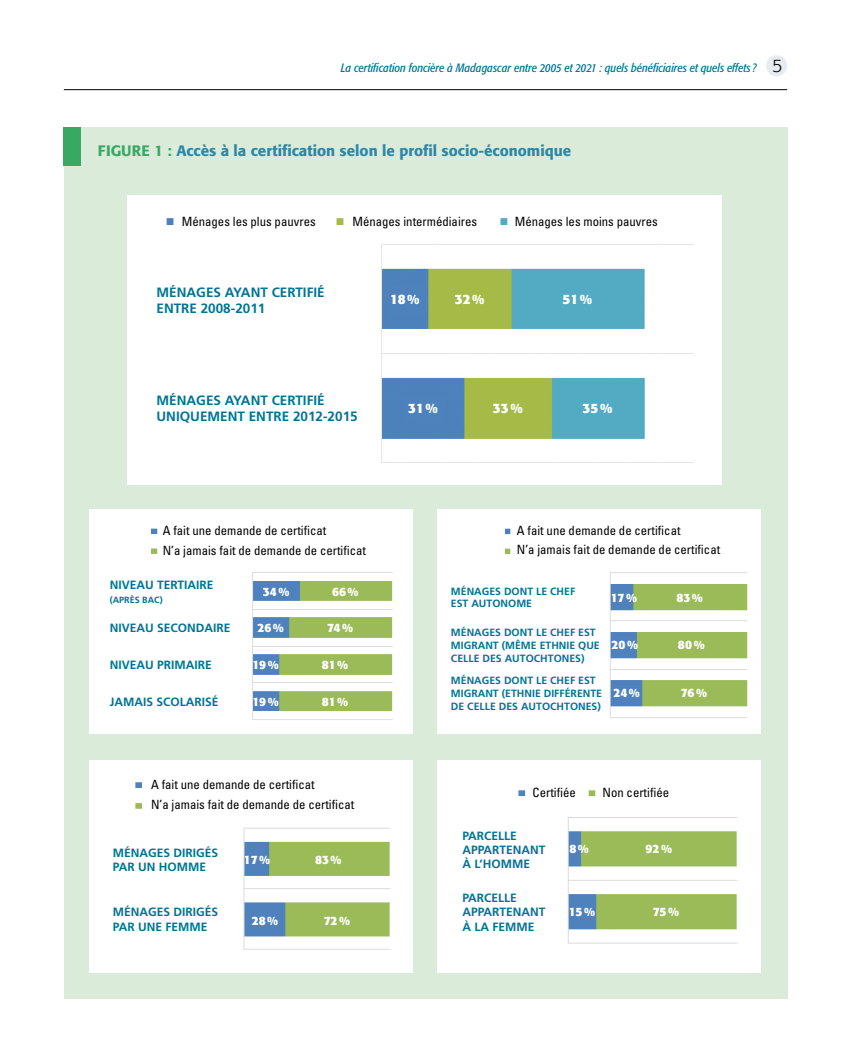
<style>
.page{position:relative;width:851px;height:1063px;background:#fff}
.page>*{position:absolute;margin:0;border:0;box-sizing:border-box;transform-origin:0 0}
.t1{font:500 15px "Formata";color:#2b87a7}
.t2{font:700 13.5px/16.2px "Frutiger LT Std";color:#007496}
.t3{font:700 13.5px "Formata";color:#fff}
.t4{font:condensed 12.75px "Univers LT Std";color:#000}
.t5{font:700 12px/14.4px "Frutiger LT Std";color:#007496}
.t6{font:italic condensed 12px "Formata";color:#007496}
.t7{font:700 12px "Formata";color:#fff}
.t8{font:700 10.5px/12.6px "Frutiger LT Std";color:#007496}
.t9{font:700 9px "Frutiger LT Std";color:#007496}
.s1{font-weight:300;font-style:normal;font-stretch:normal;font-size:18px;color:#000}
.s2{color:#38a962}
</style>
<div class="page">
<div style="left:766px;top:55px;width:21px;height:21px;background:#e6ecf1;border-radius:50%"></div>
<hr style="left:64px;top:89px;width:723px;height:1px;background:#000">
<div style="left:64px;top:128px;width:723px;height:871px;background:#daebda"></div>
<div style="left:64px;top:128px;width:17px;height:38px;background:#38a962"></div>
<div style="left:128px;top:195px;width:594px;height:289px;background:#fff"></div>
<img style="left:166px;top:218px;width:528px;height:245px">
<div style="left:89px;top:509px;width:323px;height:225px;background:#fff"></div>
<img style="left:151px;top:528px;width:242px;height:192px">
<div style="left:89px;top:760px;width:323px;height:212px;background:#fff"></div>
<img style="left:135px;top:782px;width:256px;height:168px">
<div style="left:437px;top:509px;width:324px;height:225px;background:#fff"></div>
<img style="left:504px;top:528px;width:244px;height:190px">
<div style="left:437px;top:760px;width:324px;height:213px;background:#fff"></div>
<img style="left:518px;top:790px;width:220px;height:154px">
<p class="t6" style="left:341px;top:61px;width:443px">La certification foncière à Madagascar entre 2005 et 2021 : quels bénéficiaires et quels effets? <span class="s1">5</span></p>
<p class="t1" style="left:98px;top:142px;width:475px"><span class="s2">FIGURE 1 :</span> Accès à la certification selon le profil socio-économique</p>
<p class="t4" style="left:182px;top:214px;width:135px">Ménages les plus pauvres</p>
<p class="t4" style="left:352px;top:214px;width:126px">Ménages intermédiaires</p>
<p class="t4" style="left:514px;top:214px;width:145px">Ménages les moins pauvres</p>
<p class="t2" style="left:156px;top:284px;width:170px">MÉNAGES AYANT CERTIFIÉ<br>ENTRE 2008-2011</p>
<p class="t2" style="left:156px;top:392px;width:203px">MÉNAGES AYANT CERTIFIÉ<br>UNIQUEMENT ENTRE 2012-2015</p>
<p class="t3" style="left:390px;top:291px;width:31px">18%</p>
<p class="t3" style="left:455px;top:291px;width:31px">32%</p>
<p class="t3" style="left:562px;top:291px;width:31px">51%</p>
<p class="t3" style="left:408px;top:400px;width:31px">31%</p>
<p class="t3" style="left:493px;top:400px;width:31px">33%</p>
<p class="t3" style="left:582px;top:400px;width:31px">35%</p>
<p class="t4" style="left:163px;top:522px;width:165px">A fait une demande de certificat</p>
<p class="t4" style="left:163px;top:542px;width:205px">N’a jamais fait de demande de certificat</p>
<p class="t5" style="left:110px;top:578px;width:105px">NIVEAU TERTIAIRE</p>
<p class="t9" style="left:110px;top:594px;width:55px">(APRÈS BAC)</p>
<p class="t7" style="left:263px;top:584px;width:28px">34%</p>
<p class="t7" style="left:332px;top:584px;width:28px">66%</p>
<p class="t5" style="left:110px;top:621px;width:122px">NIVEAU SECONDAIRE</p>
<p class="t5" style="left:110px;top:658px;width:104px">NIVEAU PRIMAIRE</p>
<p class="t7" style="left:257px;top:621px;width:28px">26%</p>
<p class="t7" style="left:252px;top:657px;width:28px">19%</p>
<p class="t7" style="left:327px;top:621px;width:28px">74%</p>
<p class="t7" style="left:322px;top:657px;width:28px">81%</p>
<p class="t5" style="left:110px;top:694px;width:110px">JAMAIS SCOLARISÉ</p>
<p class="t7" style="left:252px;top:694px;width:28px">19%</p>
<p class="t7" style="left:321px;top:694px;width:28px">81%</p>
<p class="t4" style="left:151px;top:777px;width:165px">A fait une demande de certificat</p>
<p class="t4" style="left:151px;top:796px;width:205px">N’a jamais fait de demande de certificat</p>
<p class="t5" style="left:113px;top:845px;width:107px">MÉNAGES DIRIGÉS<br>PAR UN HOMME</p>
<p class="t5" style="left:113px;top:905px;width:107px">MÉNAGES DIRIGÉS<br>PAR UNE FEMME</p>
<p class="t7" style="left:244px;top:852px;width:28px">17%</p>
<p class="t7" style="left:252px;top:913px;width:28px">28%</p>
<p class="t7" style="left:315px;top:852px;width:28px">83%</p>
<p class="t7" style="left:324px;top:913px;width:28px">72%</p>
<p class="t4" style="left:517px;top:522px;width:165px">A fait une demande de certificat</p>
<p class="t4" style="left:517px;top:542px;width:205px">N’a jamais fait de demande de certificat</p>
<p class="t8" style="left:451px;top:585px;width:126px">MÉNAGES DONT LE CHEF<br>EST AUTONOME</p>
<p class="t8" style="left:451px;top:627px;width:150px">MÉNAGES DONT LE CHEF EST<br>MIGRANT (MÊME ETHNIE QUE<br>CELLE DES AUTOCHTONES)</p>
<p class="t8" style="left:451px;top:674px;width:153px">MÉNAGES DONT LE CHEF EST<br>MIGRANT (ETHNIE DIFFÉRENTE<br>DE CELLE DES AUTOCHTONES)</p>
<p class="t7" style="left:610px;top:590px;width:28px">17%</p>
<p class="t7" style="left:611px;top:638px;width:28px">20%</p>
<p class="t7" style="left:613px;top:686px;width:28px">24%</p>
<p class="t7" style="left:676px;top:590px;width:28px">83%</p>
<p class="t7" style="left:677px;top:638px;width:28px">80%</p>
<p class="t7" style="left:680px;top:686px;width:28px">76%</p>
<p class="t4" style="left:532px;top:784px;width:45px">Certifiée</p>
<p class="t4" style="left:602px;top:784px;width:68px">Non certifiée</p>
<p class="t5" style="left:462px;top:828px;width:84px">PARCELLE<br>APPARTENANT<br>À L’HOMME</p>
<p class="t5" style="left:462px;top:891px;width:84px">PARCELLE<br>APPARTENANT<br>À LA FEMME</p>
<p class="t7" style="left:569px;top:842px;width:21px">8%</p>
<p class="t7" style="left:568px;top:905px;width:28px">15%</p>
<p class="t7" style="left:645px;top:842px;width:28px">92%</p>
<p class="t7" style="left:652px;top:905px;width:28px">75%</p>
</div>
